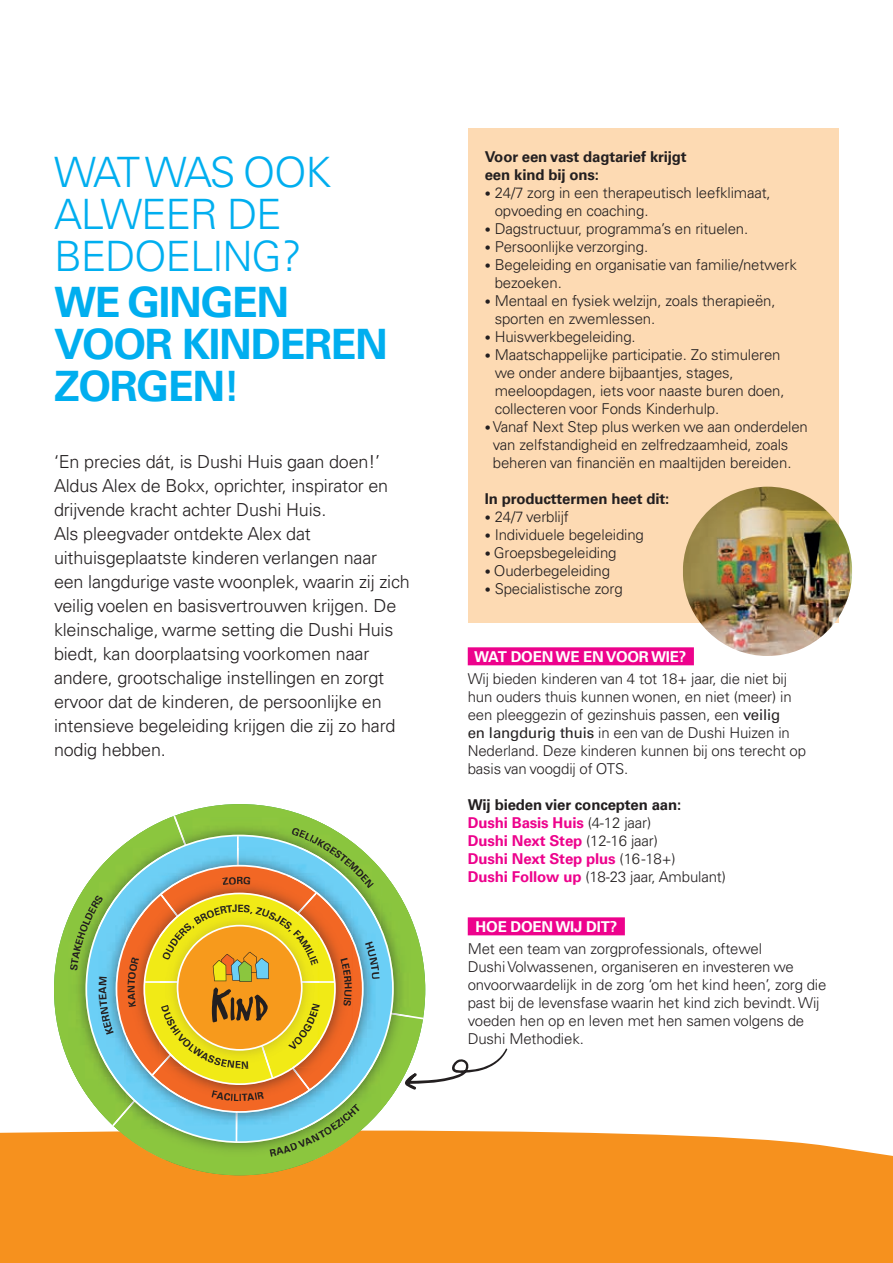
<style>
.page{position:relative;width:893px;height:1263px;background:#fff}
.page>*{position:absolute;margin:0;border:0;box-sizing:border-box;transform-origin:0 0}
.t1{font:300 42px/42px "Univers";letter-spacing:-.03em;color:#00aeef}
.t2{font:700 42px/42px "Univers";letter-spacing:-.03em;color:#00aeef}
.t3{font:300 18px/24px "Univers";letter-spacing:-.01em;color:#231f20}
.t4{font:300 15px/18px "Univers";letter-spacing:-.01em;color:#231f20}
.t5{font:700 15px/18px "Univers";letter-spacing:-.01em;color:#231f20}
.t6{font:700 15px "Univers";letter-spacing:-.01em;color:#ed028c}
.t7{font:700 15px "Univers";letter-spacing:-.015em;color:#fff}
.t8{font:700 10.2px "Univers";color:#231f20}
.t9{font:700 10.2px "Univers";color:#221e1f}
.s1{font-size:12px}
.s2{font-weight:400}
.s3{font-weight:300;color:#231f20}
.s4{font-weight:700;color:#ed028c}
</style>
<div class="page">
<div style="left:468px;top:128px;width:370px;height:495px;background:#fddab3"></div>
<div style="left:468px;top:647px;width:226px;height:18px;background:#ed028c"></div>
<div style="left:468px;top:917px;width:157px;height:18px;background:#ed028c"></div>
<div style="left:0;top:1131px;width:893px;height:132px;background:#f6911e"></div>
<svg style="left:54px;top:804px;width:371px;height:371px"></svg>
<svg style="left:67px;top:816px;width:346px;height:346px"></svg>
<img style="left:683px;top:487px;width:169px;height:169px;border-radius:82px">
<svg style="left:70px;top:814px;width:438px;height:343px"></svg>
<p class="t1" style="left:54px;top:151px;width:279px">WAT WAS OOK<br>ALWEER DE<br>BEDOELING?</p>
<p class="t2" style="left:54px;top:281px;width:335px">WE GINGEN<br>VOOR KINDEREN<br>ZORGEN!</p>
<p class="t3" style="left:54px;top:450px;width:357px">‘En precies dát, is Dushi Huis gaan doen!’ Aldus Alex de Bokx, oprichter, inspirator en drijvende kracht achter Dushi Huis.<br>Als pleegvader ontdekte Alex dat uithuisgeplaatste kinderen verlangen naar een langdurige vaste woonplek, waarin zij zich veilig voelen en basisvertrouwen krijgen. De kleinschalige, warme setting die Dushi Huis biedt, kan doorplaatsing voorkomen naar andere, grootschalige instellingen en zorgt ervoor dat de kinderen, de persoonlijke en intensieve begeleiding krijgen die zij zo hard nodig hebben.</p>
<p class="t8" style="left:125px;top:993px;width:9px;rotate:-90deg">N</p>
<p class="t8" style="left:236px;top:874px;width:8px">R</p>
<p class="t9" style="left:239px;top:1091px;width:4px">I</p>
<p class="t5" style="left:485px;top:148px;width:204px">Voor een vast dagtarief krijgt een kind bij ons:</p>
<p class="t4" style="left:495px;top:184px;width:278px;text-indent:-10px"><span class="s1">•</span> 24/7 zorg in een therapeutisch leefklimaat, opvoeding en coaching.</p>
<p class="t4" style="left:485px;top:220px;width:265px"><span class="s1">•</span> Dagstructuur, programma’s en rituelen.</p>
<p class="t4" style="left:485px;top:238px;width:165px"><span class="s1">•</span> Persoonlijke verzorging.</p>
<p class="t4" style="left:495px;top:256px;width:304px;text-indent:-10px"><span class="s1">•</span> Begeleiding en organisatie van familie/netwerk bezoeken.</p>
<p class="t4" style="left:495px;top:292px;width:282px;text-indent:-10px"><span class="s1">•</span> Mentaal en fysiek welzijn, zoals therapieën, sporten en zwemlessen.</p>
<p class="t4" style="left:485px;top:328px;width:152px"><span class="s1">•</span> Huiswerkbegeleiding.</p>
<p class="t4" style="left:495px;top:346px;width:291px;text-indent:-10px"><span class="s1">•</span> Maatschappelijke participatie. Zo stimuleren we onder andere bijbaantjes, stages, meeloopdagen, iets voor naaste buren doen, collecteren voor Fonds Kinderhulp.</p>
<p class="t4" style="left:493px;top:418px;width:317px;text-indent:-8px"><span class="s1">•</span> Vanaf Next Step plus werken we aan onderdelen van zelfstandigheid en zelfredzaamheid, zoals beheren van financiën en maaltijden bereiden.</p>
<p class="t5" style="left:485px;top:490px;width:186px">In producttermen heet dit:</p>
<p class="t4" style="left:485px;top:508px;width:86px"><span class="s1">•</span> 24/7 verblijf</p>
<p class="t4" style="left:485px;top:526px;width:161px"><span class="s1">•</span> Individuele begeleiding</p>
<p class="t4" style="left:485px;top:544px;width:133px"><span class="s1">•</span> Groepsbegeleiding</p>
<p class="t4" style="left:485px;top:562px;width:127px"><span class="s1">•</span> Ouderbegeleiding</p>
<p class="t4" style="left:485px;top:580px;width:139px"><span class="s1">•</span> Specialistische zorg</p>
<p class="t7" style="left:474px;top:647px;width:214px">WAT DOEN WE EN VOOR WIE?</p>
<p class="t4" style="left:468px;top:670px;width:340px">Wij bieden kinderen van 4 tot 18+ jaar, die niet bij hun ouders thuis kunnen wonen, en niet (meer) in een pleeggezin of gezinshuis passen, een <span class="s2">veilig<br>en langdurig thuis</span> in een van de Dushi Huizen in Nederland. Deze kinderen kunnen bij ons terecht op basis van voogdij of OTS.</p>
<p class="t5" style="left:468px;top:796px;width:215px">Wij bieden vier concepten aan:</p>
<p class="t6" style="left:468px;top:814px;width:185px">Dushi Basis Huis <span class="s3">(4-12 jaar)</span></p>
<p class="t6" style="left:468px;top:832px;width:192px">Dushi Next Step <span class="s3">(12-16 jaar)</span></p>
<p class="t6" style="left:468px;top:850px;width:209px">Dushi Next Step plus <span class="s3">(16 -18+)</span></p>
<p class="t4" style="left:468px;top:868px;width:260px"><span class="s4">Dushi Follow up</span> (18-23 jaar, Ambulant)</p>
<p class="t7" style="left:476px;top:917px;width:143px">HOE DOEN WIJ DIT?</p>
<p class="t4" style="left:468px;top:940px;width:360px">Met een team van zorgprofessionals, oftewel<br>Dushi Volwassenen, organiseren en investeren we onvoorwaardelijk in de zorg ‘om het kind heen’, zorg die past bij de levensfase waarin het kind zich bevindt. Wij voeden hen op en leven met hen samen volgens de Dushi Methodiek.</p>
</div>
